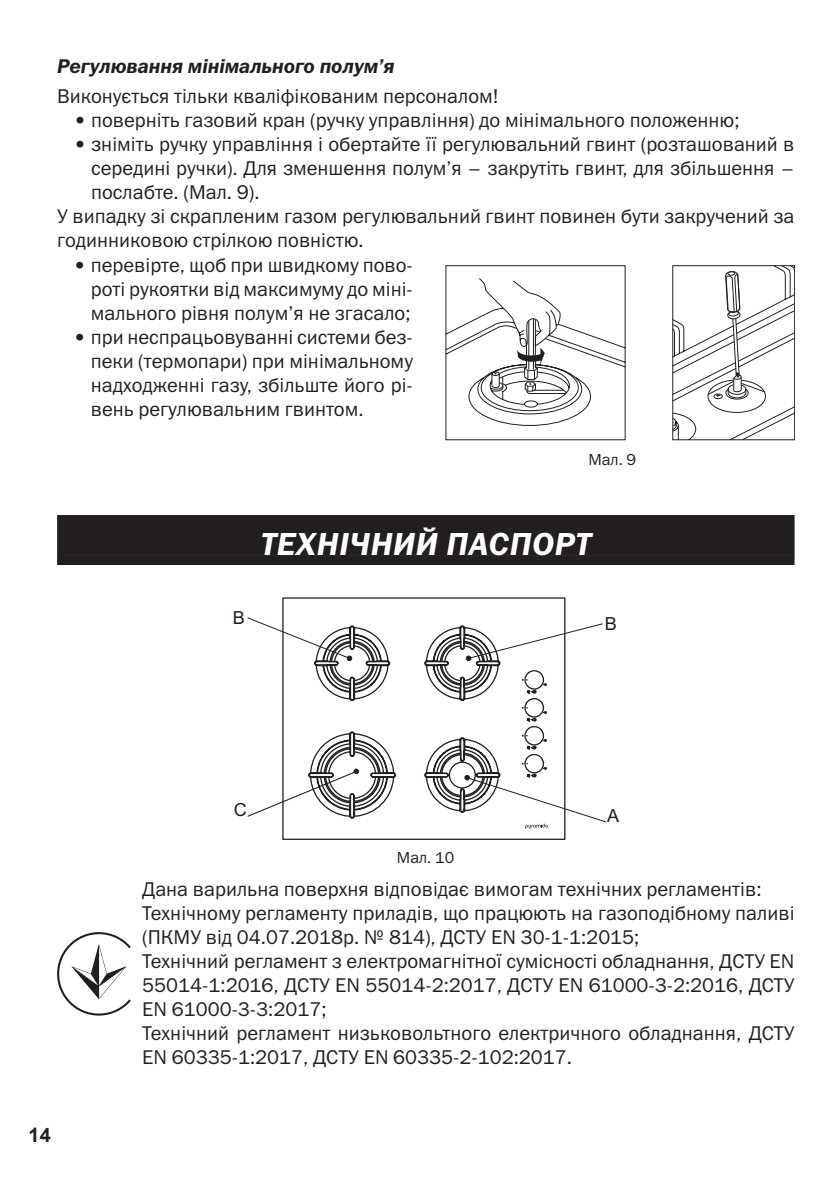
<style>
.page{position:relative;width:840px;height:1191px;background:#fff}
.page>*{position:absolute;margin:0;border:0;box-sizing:border-box;transform-origin:0 0}
.Zag_1{font:italic 32px "Franklin Gothic Demi C";letter-spacing:.02em;color:#fff}
.Main_text{font:20px/24px "Franklin Gothic Book C";color:#231f20;text-align:justify}
.Zag_3{font:italic 20px "Franklin Gothic Demi C";color:#231f20}
.t1{font:700 20px "Arial";color:#231f20}
.t2{font:18px "Arial";color:#231f20}
.Snosky{font:16px "Franklin Gothic Book C";color:#231f20}
</style>
<div class="page">
<div style="left:57px;top:515px;width:737px;height:40px;background:#231f20"></div>
<div style="left:57px;top:555px;width:737px;height:10px;background:#231f20"></div>
<svg style="left:57px;top:932px;width:74px;height:83px"></svg>
<svg style="left:282px;top:597px;width:283px;height:243px"></svg>
<svg style="left:247px;top:617px;width:359px;height:211px"></svg>
<svg style="left:672px;top:265px;width:122px;height:175px"></svg>
<svg style="left:445px;top:265px;width:180px;height:175px"></svg>
<p class="Zag_3" style="left:57px;top:55px;width:338px">Регулювання мінімального полум’я</p>
<p class="Main_text" style="left:57px;top:84px;width:443px">Виконується тільки кваліфікованим персоналом!</p>
<p class="Main_text" style="left:74px;top:108px;width:666px">• поверніть газовий кран (ручку управління) до мінімального положенню;</p>
<p class="Main_text" style="left:91px;top:132px;width:704px;text-indent:-17px">• зніміть ручку управління і обертайте її регулювальний гвинт (розташований в середині ручки). Для зменшення полум’я – закрутіть гвинт, для збільшення – послабте. (Мал. 9).</p>
<p class="Main_text" style="left:57px;top:204px;width:738px">У випадку зі скрапленим газом регулювальний гвинт повинен бути закручений за годинниковою стрілкою повністю.</p>
<p class="Main_text" style="left:91px;top:253px;width:323px;text-indent:-17px">• перевірте, щоб при швидкому пово&shy;роті рукоятки від максимуму до міні&shy;мального рівня полум’я не згасало;</p>
<p class="Main_text" style="left:91px;top:325px;width:323px;text-indent:-17px">• при неспрацьовуванні системи без&shy;пеки (термопари) при мінімальному надходженні газу, збільште його рі&shy;вень регулювальним гвинтом.</p>
<p class="Snosky" style="left:588px;top:450px;width:49px">Мал. 9</p>
<p class="Zag_1" style="left:260px;top:526px;width:331px">ТЕХНІЧНИЙ ПАСПОРТ</p>
<p class="t2" style="left:232px;top:606px;width:14px">B</p>
<p class="t2" style="left:604px;top:611px;width:14px">B</p>
<p class="t2" style="left:234px;top:798px;width:15px">C</p>
<p class="t2" style="left:607px;top:804px;width:14px">A</p>
<p class="Snosky" style="left:397px;top:849px;width:59px">Мал. 10</p>
<p class="t1" style="left:29px;top:1121px;width:24px">14</p>
<p class="Main_text" style="left:142px;top:876px;width:620px">Дана варильна поверхня відповідає вимогам технічних регламентів:</p>
<p class="Main_text" style="left:142px;top:900px;width:653px">Технічному регламенту приладів, що працюють на газоподібному паливі (ПКМУ від 04.07.2018р. № 814), ДСТУ EN 30-1-1:2015;</p>
<p class="Main_text" style="left:142px;top:948px;width:653px">Технічний регламент з електромагнітної сумісності обладнання, ДСТУ EN 55014-1:2016, ДСТУ EN 55014-2:2017, ДСТУ EN 61000-3-2:2016, ДСТУ EN 61000-3-3:2017;</p>
<p class="Main_text" style="left:142px;top:1020px;width:653px">Технічний регламент низьковольтного електричного обладнання, ДСТУ<br>EN 60335-1:2017, ДСТУ EN 60335-2-102:2017.</p>
</div>
